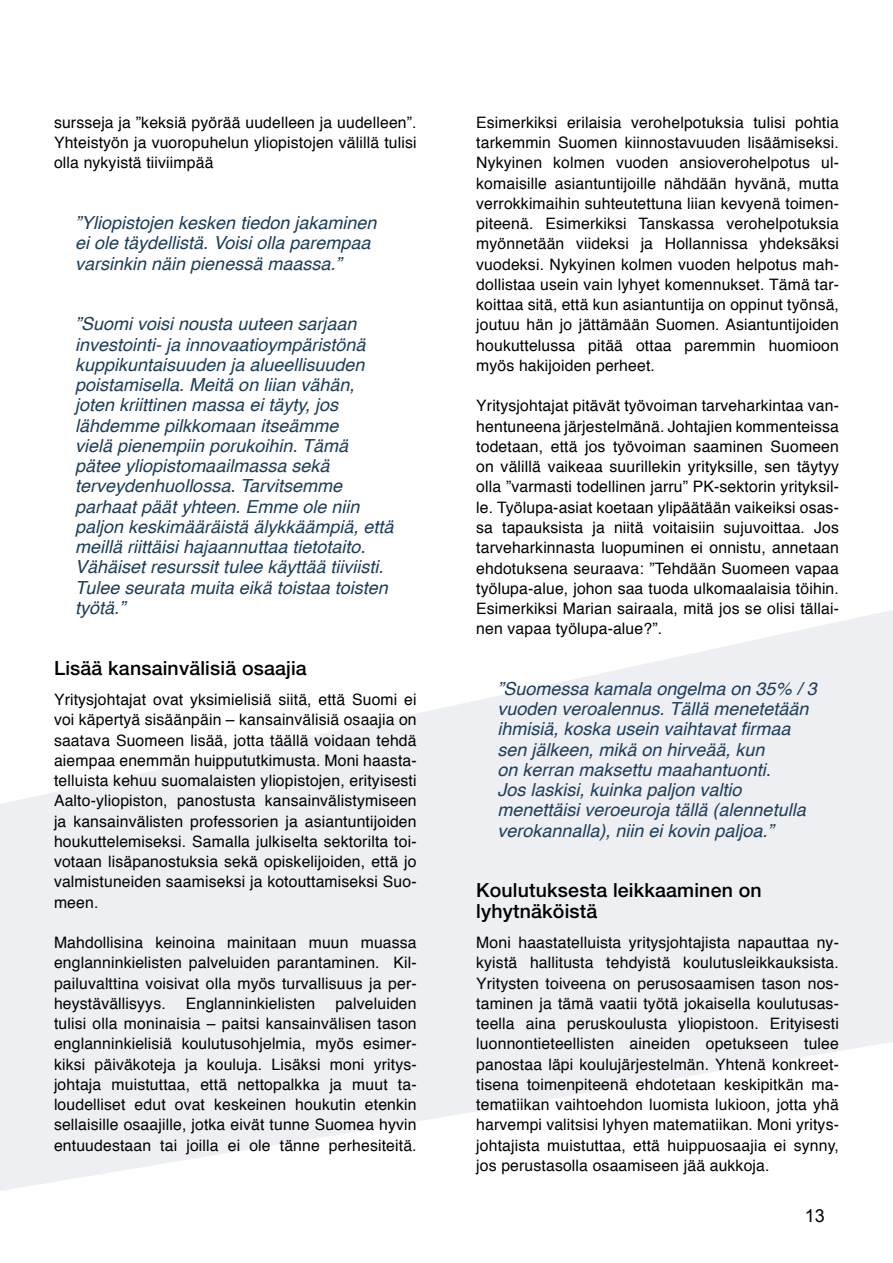
<style>
.page{position:relative;width:893px;height:1263px;background:#fff}
.page>*{position:absolute;margin:0;border:0;box-sizing:border-box;transform-origin:0 0}
.t1{font:500 19.5px/20.2px "Helvetica Neue LT Pro";letter-spacing:.01em;color:#000}
.t2{font:italic 18px/20.2px "Helvetica";color:#1d3d5a}
.t3{font:18px "Arial";color:#000}
.t4{font:15.75px/20.2px "Helvetica";letter-spacing:.01em;color:#000;text-align:justify}
</style>
<div class="page">
<svg style="left:0;top:610px;width:893px;height:581px;fill:#edeff2"></svg>
<p class="t4" style="left:54px;top:113px;width:364px">sursseja ja ”keksiä pyörää uudelleen ja uudelleen”.<br>Yhteistyön ja vuoropuhelun yliopistojen välillä tulisi olla nykyistä tiiviimpää</p>
<p class="t2" style="left:75px;top:213px;width:303px">”Yliopistojen kesken tiedon jakaminen ei ole täydellistä. Voisi olla parempaa varsinkin näin pienessä maassa.”</p>
<p class="t2" style="left:75px;top:314px;width:320px">”Suomi voisi nousta uuteen sarjaan investointi- ja innovaatioympäristönä kuppikuntaisuuden ja alueellisuuden poistamisella. Meitä on liian vähän, joten kriittinen massa ei täyty, jos lähdemme pilkkomaan itseämme<br>vielä pienempiin porukoihin. Tämä pätee yliopistomaailmassa sekä terveydenhuollossa. Tarvitsemme parhaat päät yhteen. Emme ole niin paljon keskimääräistä älykkäämpiä, että meillä riittäisi hajaannuttaa tietotaito.<br>Vähäiset resurssit tulee käyttää tiiviisti.<br>Tulee seurata muita eikä toistaa toisten työtä.”</p>
<p class="t1" style="left:54px;top:657px;width:254px">Lisää kansainvälisiä osaajia</p>
<p class="t4" style="left:54px;top:690px;width:364px">Yritysjohtajat ovat yksimielisiä siitä, että Suomi ei voi käpertyä sisäänpäin – kansainvälisiä osaajia on saatava Suomeen lisää, jotta täällä voidaan tehdä aiempaa enemmän huippututkimusta. Moni haasta&shy;telluista kehuu suomalaisten yliopistojen, erityisesti Aalto-yliopiston, panostusta kansainvälistymiseen ja kansainvälisten professorien ja asiantuntijoiden houkuttelemiseksi. Samalla julkiselta sektorilta toi&shy;votaan lisäpanostuksia sekä opiskelijoiden, että jo valmistuneiden saamiseksi ja kotouttamiseksi Suo&shy;meen.</p>
<p class="t4" style="left:54px;top:933px;width:364px">Mahdollisina keinoina mainitaan muun muassa englanninkielisten palveluiden parantaminen. Kil&shy;pailuvalttina voisivat olla myös turvallisuus ja per&shy;heystävällisyys.</p>
<p class="t4" style="left:54px;top:994px;width:364px;text-indent:281px">palveluiden tulisi olla moninaisia – paitsi kansainvälisen tason englanninkielisiä koulutusohjelmia, myös esimer&shy;kiksi päiväkoteja ja kouluja. Lisäksi moni yritys&shy;johtaja muistuttaa, että nettopalkka ja muut ta&shy;loudelliset edut ovat keskeinen houkutin etenkin sellaisille osaajille, jotka eivät tunne Suomea hyvin entuudestaan tai joilla ei ole tänne perhesiteitä.</p>
<p class="t4" style="left:186px;top:994px;width:131px">Englanninkielisten</p>
<p class="t4" style="left:476px;top:113px;width:364px">Esimerkiksi erilaisia verohelpotuksia tulisi pohtia tarkemmin Suomen kiinnostavuuden lisäämiseksi.<br>Nykyinen kolmen vuoden ansioverohelpotus ul&shy;komaisille asiantuntijoille nähdään hyvänä, mutta verrokkimaihin suhteutettuna liian kevyenä toimen&shy;piteenä. Esimerkiksi Tanskassa verohelpotuksia myönnetään viideksi ja Hollannissa yhdeksäksi vuodeksi. Nykyinen kolmen vuoden helpotus mah&shy;dollistaa usein vain lyhyet komennukset. Tämä tar&shy;koittaa sitä, että kun asiantuntija on oppinut työnsä, joutuu hän jo jättämään Suomen. Asiantuntijoiden houkuttelussa pitää ottaa paremmin huomioon myös hakijoiden perheet.</p>
<p class="t4" style="left:476px;top:396px;width:364px">Yritysjohtajat pitävät työvoiman tarveharkintaa van&shy;hentuneena järjestelmänä. Johtajien kommenteissa todetaan, että jos työvoiman saaminen Suomeen on välillä vaikeaa suurillekin yrityksille, sen täytyy olla ”varmasti todellinen jarru” PK-sektorin yrityksil&shy;le. Työlupa-asiat koetaan ylipäätään vaikeiksi osas&shy;sa tapauksista ja niitä voitaisiin sujuvoittaa. Jos tarveharkinnasta luopuminen ei onnistu, annetaan ehdotuksena seuraava: ”Tehdään Suomeen vapaa työlupa-alue, johon saa tuoda ulkomaalaisia töihin.<br>Esimerkiksi Marian sairaala, mitä jos se olisi tällai&shy;nen vapaa työlupa-alue?”.</p>
<p class="t2" style="left:497px;top:679px;width:321px">”Suomessa kamala ongelma on 35% / 3 vuoden veroalennus. Tällä menetetään ihmisiä, koska usein vaihtavat firmaa sen jälkeen, mikä on hirveää, kun<br>on kerran maksettu maahantuonti.<br>Jos laskisi, kuinka paljon valtio menettäisi veroeuroja tällä (alennetulla verokannalla), niin ei kovin paljoa.”</p>
<p class="t1" style="left:476px;top:880px;width:287px">Koulutuksesta leikkaaminen on lyhytnäköistä</p>
<p class="t4" style="left:476px;top:933px;width:364px">Moni haastatelluista yritysjohtajista napauttaa ny&shy;kyistä hallitusta tehdyistä koulutusleikkauksista.<br>Yritysten toiveena on perusosaamisen tason nos&shy;taminen ja tämä vaatii työtä jokaisella koulutusas&shy;teella aina peruskoulusta yliopistoon. Erityisesti luonnontieteellisten aineiden opetukseen tulee panostaa läpi koulujärjestelmän. Yhtenä konkreet&shy;tisena toimenpiteenä ehdotetaan keskipitkän ma&shy;tematiikan vaihtoehdon luomista lukioon, jotta yhä harvempi valitsisi lyhyen matematiikan. Moni yritys&shy;johtajista muistuttaa, että huippuosaajia ei synny, jos perustasolla osaamiseen jää aukkoja.</p>
<p class="t3" style="left:805px;top:1204px;width:22px">13</p>
</div>
